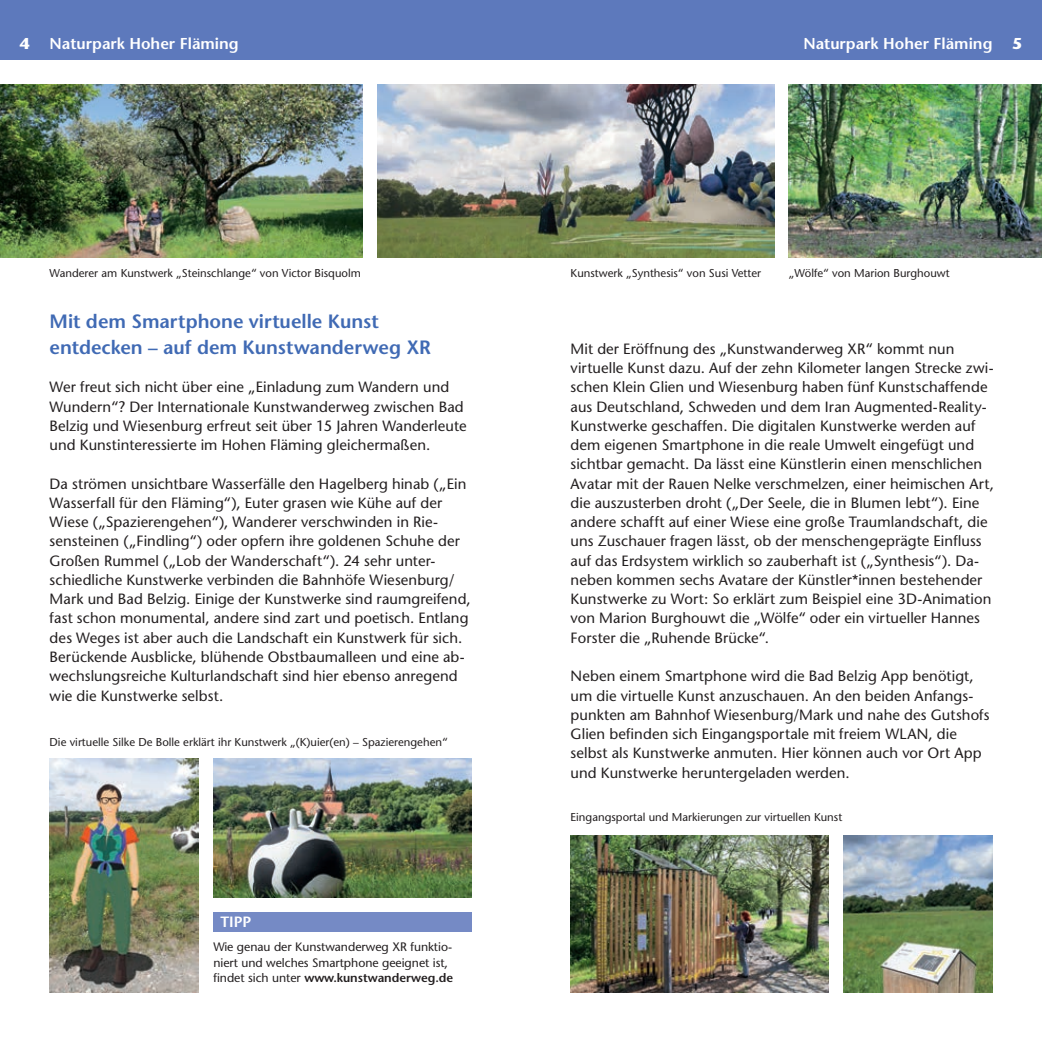
<style>
.page{position:relative;width:1042px;height:1042px;background:#fff}
.page>*{position:absolute;margin:0;border:0;box-sizing:border-box;transform-origin:0 0}
.Überschriften_redakt__Teil{font:600 19.25px "Stone Sans Std";color:#406ab4}
.t1{font:600 15.75px "Stone Sans Std";color:#fff}
.t2{font:700 15.75px "Stone Sans Std";color:#fff}
.t3{font:500 14.88px/19.2px "Stone Sans Std";letter-spacing:.005em;color:#231f20}
.t4{font:600 14.88px "Stone Sans Std";color:#fff}
.Kontakte{font:500 12.25px/15.8px "Stone Sans Std";letter-spacing:-.005em;color:#231f20}
.t5{font:500 11.38px "Stone Sans Std";color:#231f20}
.s1{font-weight:600}
</style>
<div class="page">
<div style="left:521px;top:0;width:521px;height:60px;background:#5d79bc"></div>
<div style="left:0;top:0;width:521px;height:60px;background:#5d79bc"></div>
<img style="left:0;top:84px;width:362px;height:174px">
<img style="left:213px;top:758px;width:258px;height:139px">
<img style="left:50px;top:758px;width:148px;height:234px">
<div style="left:213px;top:912px;width:258px;height:19px;background:#758ac5"></div>
<img style="left:789px;top:84px;width:253px;height:174px">
<img style="left:377px;top:84px;width:397px;height:174px">
<img style="left:570px;top:835px;width:258px;height:157px">
<img style="left:843px;top:835px;width:149px;height:157px">
<p class="t2" style="left:20px;top:34px;width:11px">4</p>
<p class="t1" style="left:50px;top:34px;width:191px">Naturpark Hoher Fläming</p>
<p class="t1" style="left:803px;top:34px;width:191px">Naturpark Hoher Fläming</p>
<p class="t2" style="left:1012px;top:34px;width:11px">5</p>
<p class="t5" style="left:50px;top:266px;width:313px">Wanderer am Kunstwerk „Steinschlange“ von Victor Bisquolm</p>
<p class="t5" style="left:789px;top:266px;width:162px">„Wölfe“ von Marion Burghouwt</p>
<p class="t5" style="left:570px;top:266px;width:192px">Kunstwerk „Synthesis“ von Susi Vetter</p>
<p class="Überschriften_redakt__Teil" style="left:50px;top:309px;width:331px">Mit dem Smartphone virtuelle Kunst</p>
<p class="Überschriften_redakt__Teil" style="left:50px;top:336px;width:383px">entdecken – auf dem Kunstwanderweg XR</p>
<p class="t3" style="left:50px;top:378px;width:418px">Wer freut sich nicht über eine „Einladung zum Wandern und Wundern“? Der Internationale Kunstwanderweg zwischen Bad Belzig und Wiesenburg erfreut seit über 15 Jahren Wanderleute und Kunstinteressierte im Hohen Fläming gleichermaßen.</p>
<p class="t3" style="left:50px;top:474px;width:423px">Da strömen unsichtbare Wasserfälle den Hagelberg hinab („Ein Wasserfall für den Fläming“), Euter grasen wie Kühe auf der Wiese („Spazierengehen“), Wanderer verschwinden in Rie&shy;sensteinen („Findling“) oder opfern ihre goldenen Schuhe der Großen Rummel („Lob der Wanderschaft“). 24 sehr unter&shy;schiedliche Kunstwerke verbinden die Bahnhöfe Wiesenburg/ Mark und Bad Belzig. Einige der Kunstwerke sind raumgreifend, fast schon monumental, andere sind zart und poetisch. Entlang des Weges ist aber auch die Landschaft ein Kunstwerk für sich.<br>Berückende Ausblicke, blühende Obstbaumalleen und eine ab&shy;wechslungsreiche Kulturlandschaft sind hier ebenso anregend wie die Kunstwerke selbst.</p>
<p class="t5" style="left:50px;top:735px;width:400px">Die virtuelle Silke De Bolle erklärt ihr Kunstwerk „(K)uier(en) – Spazierengehen“</p>
<p class="t4" style="left:220px;top:913px;width:33px">TIPP</p>
<p class="Kontakte" style="left:213px;top:938px;width:241px">Wie genau der Kunstwanderweg XR funktio&shy;niert und welches Smartphone geeignet ist, findet sich unter <span class="s1">www.kunstwanderweg.de</span></p>
<p class="t3" style="left:570px;top:339px;width:425px">Mit der Eröffnung des „Kunstwanderweg XR“ kommt nun virtuelle Kunst dazu. Auf der zehn Kilometer langen Strecke zwi&shy;schen Klein Glien und Wiesenburg haben fünf Kunstschaffende aus Deutschland, Schweden und dem Iran Augmented-Reality-Kunstwerke geschaffen. Die digitalen Kunstwerke werden auf dem eigenen Smartphone in die reale Umwelt eingefügt und sichtbar gemacht. Da lässt eine Künstlerin einen menschlichen Avatar mit der Rauen Nelke verschmelzen, einer heimischen Art, die auszusterben droht („Der Seele, die in Blumen lebt“). Eine andere schafft auf einer Wiese eine große Traumlandschaft, die uns Zuschauer fragen lässt, ob der menschengeprägte Einfluss auf das Erdsystem wirklich so zauberhaft ist („Synthesis“). Da&shy;neben kommen sechs Avatare der Künstler*innen bestehender Kunstwerke zu Wort: So erklärt zum Beispiel eine 3D-Animation von Marion Burghouwt die „Wölfe“ oder ein virtueller Hannes Forster die „Ruhende Brücke“.</p>
<p class="t3" style="left:570px;top:666px;width:420px">Neben einem Smartphone wird die Bad Belzig App benötigt, um die virtuelle Kunst anzuschauen. An den beiden Anfangs&shy;punkten am Bahnhof Wiesenburg/Mark und nahe des Gutshofs Glien befinden sich Eingangsportale mit freiem WLAN, die selbst als Kunstwerke anmuten. Hier können auch vor Ort App und Kunstwerke heruntergeladen werden.</p>
<p class="t5" style="left:570px;top:810px;width:273px">Eingangsportal und Markierungen zur virtuellen Kunst</p>
</div>
